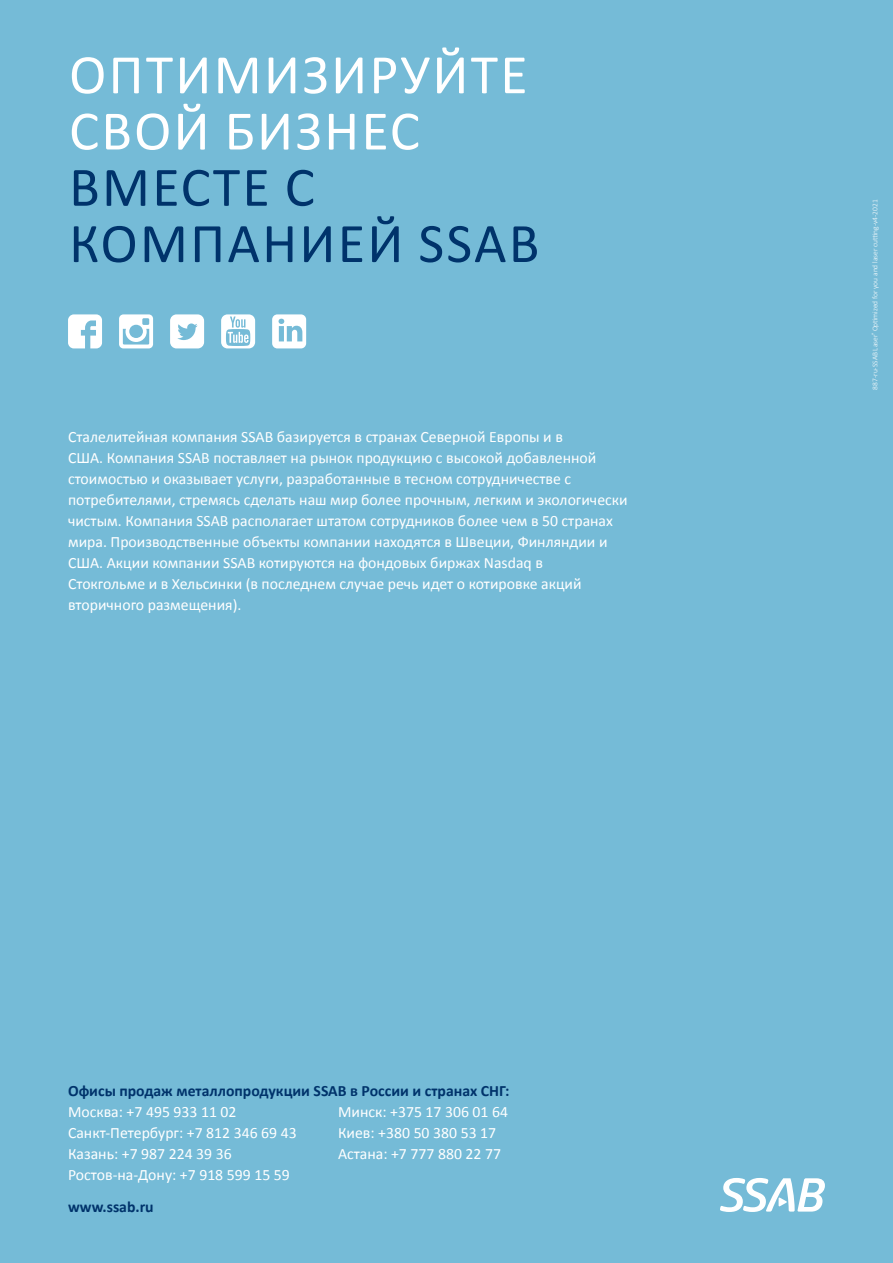
<style>
.page{position:relative;width:893px;height:1263px;background:#75bbd7}
.page>*{position:absolute;margin:0;border:0;box-sizing:border-box;transform-origin:0 0}
.t1{font:56.25px/56.2px "Calibri";letter-spacing:.04em;color:#fff}
.t2{font:56.25px/56.2px "Calibri";letter-spacing:.04em;color:#00336b}
.t3{font:15.75px/21px "Calibri";color:#fff}
.t4{font:700 15.75px "Calibri";color:#00336b}
.t5{font:300 7.5px "Calibri";color:#fff}
</style>
<div class="page">
<svg style="left:68px;top:314px;width:34px;height:34px"></svg>
<svg style="left:119px;top:314px;width:34px;height:34px"></svg>
<svg style="left:170px;top:314px;width:34px;height:34px"></svg>
<svg style="left:221px;top:314px;width:34px;height:34px"></svg>
<svg style="left:272px;top:314px;width:34px;height:34px"></svg>
<svg style="left:720px;top:1178px;width:105px;height:34px"></svg>
<h1 class="t1" style="left:69px;top:47px;width:460px">ОПТИМИЗИРУЙТЕ<br>СВОЙ БИЗНЕС</h1>
<h1 class="t2" style="left:69px;top:159px;width:472px">ВМЕСТЕ С<br>КОМПАНИЕЙ SSAB</h1>
<p class="t3" style="left:68px;top:426px;width:561px">Сталелитейная компания SSAB базируется в странах Северной Европы и в<br>США. Компания SSAB поставляет на рынок продукцию с высокой добавленной стоимостью и оказывает услуги, разработанные в тесном сотрудничестве с потребителями, стремясь сделать наш мир более прочным, легким и экологически чистым. Компания SSAB располагает штатом сотрудников более чем в 50 странах мира. Производственные объекты компании находятся в Швеции, Финляндии и США. Акции компании SSAB котируются на фондовых биржах Nasdaq в<br>Стокгольме и в Хельсинки (в последнем случае речь идет о котировке акций вторичного размещения).</p>
<p class="t4" style="left:68px;top:1081px;width:443px">Офисы продаж металлопродукции SSAB в России и странах СНГ:</p>
<p class="t3" style="left:68px;top:1102px;width:170px">Москва: +7 495 933 11 02</p>
<p class="t3" style="left:338px;top:1102px;width:172px">Минск: +375 17 306 01 64</p>
<p class="t3" style="left:68px;top:1123px;width:230px">Санкт-Петербург: +7 812 346 69 43</p>
<p class="t3" style="left:338px;top:1123px;width:160px">Киев: +380 50 380 53 17</p>
<p class="t3" style="left:68px;top:1144px;width:165px">Казань: +7 987 224 39 36</p>
<p class="t3" style="left:338px;top:1144px;width:164px">Астана: +7 777 880 22 77</p>
<p class="t3" style="left:68px;top:1165px;width:223px">Ростов-на-Дону: +7 918 599 15 59</p>
<p class="t4" style="left:68px;top:1196px;width:87px">www.ssab.ru</p>
<p class="t5" style="left:870px;top:390px;width:192px;rotate:-90deg">887-ru-SSAB Laser<sup>®</sup> Optimized for you and laser cutting-v4-2021</p>
</div>
